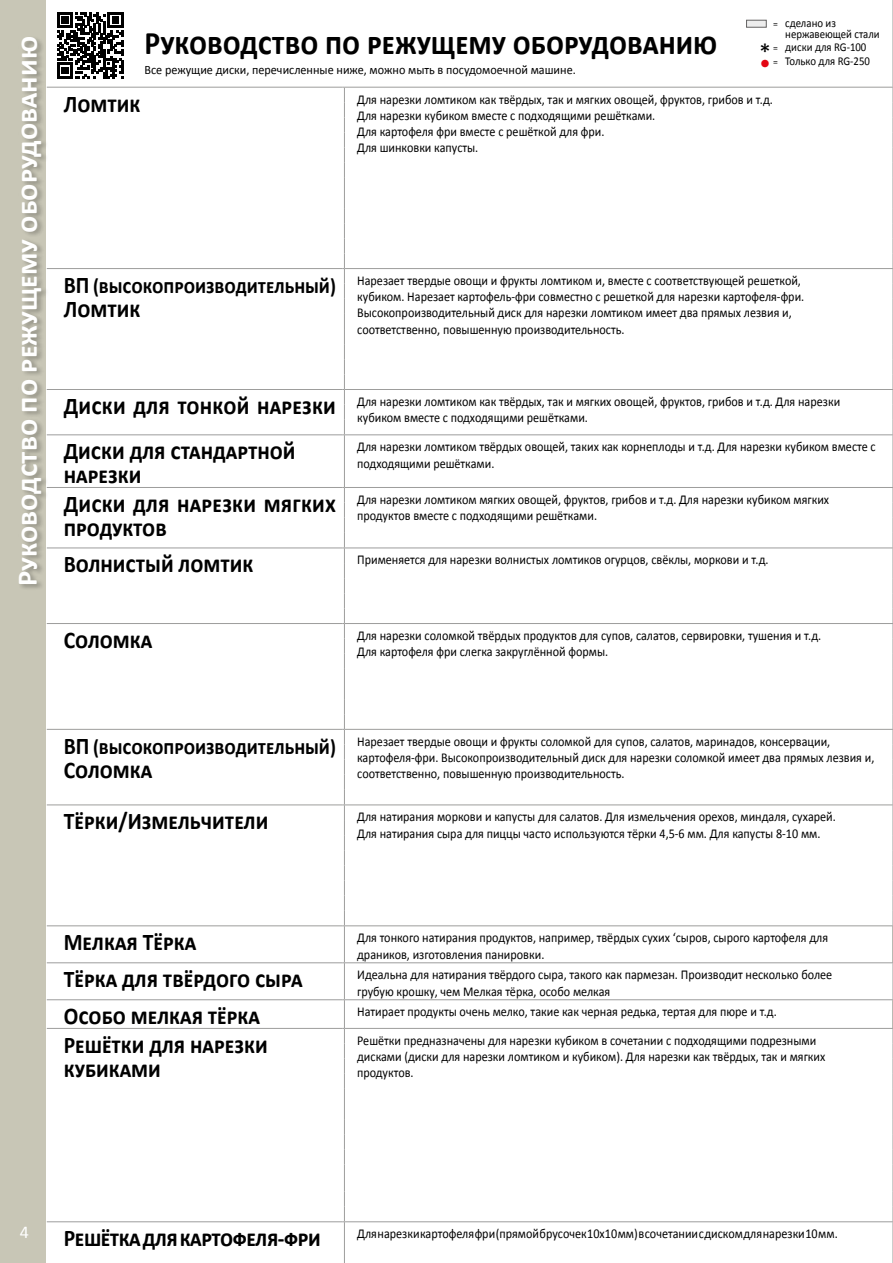
<style>
.page{position:relative;width:893px;height:1263px;background:#fff}
.page>*{position:absolute;margin:0;border:0;box-sizing:border-box;transform-origin:0 0}
.t1{font:700 33px "Calibri";color:#000;scale:.9 1}
.t2{font:700 28.5px "Calibri";color:#fff}
.t3{font:700 24px/24px "Calibri";color:#000;scale:.9 1}
.t4{font:700 24px "Calibri";letter-spacing:-.02em;color:#000;scale:.9 1}
.t5{font:24px "Calibri";color:#000}
.t6{font:24px "Calibri";color:#e30613}
.t7{font:700 21px "Calibri";color:#000;scale:.9 1}
.t8{font:700 18px "Calibri";color:#fff}
.t9{font:13.5px/16.2px "Calibri";color:#000;scale:.9 1}
.t10{font:12.9px "Calibri";color:#000;scale:.95 1}
.t11{font:12px/10.5px "Calibri";color:#000;scale:.9 1}
.t12{font:12px "Calibri";color:#000}
.s1{font-size:9.75px}
.s2{font-size:24px}
.s3{font-weight:700;font-size:24px}
.s4{font-weight:400}
</style>
<div class="page">
<div style="left:0;top:0;width:51px;height:1263px;background:#c8c6b6"></div>
<div style="left:47px;top:0;width:846px;height:1263px;background:#fff"></div>
<hr style="left:892px;top:0;width:1px;height:87px;background:#9d9d9c">
<hr style="left:47px;top:87px;width:295px;height:1px;background:#9d9d9c">
<hr style="left:344px;top:87px;width:549px;height:1px;background:#9d9d9c">
<hr style="left:47px;top:268px;width:295px;height:1px;background:#9d9d9c">
<hr style="left:344px;top:268px;width:549px;height:1px;background:#9d9d9c">
<hr style="left:47px;top:389px;width:295px;height:1px;background:#9d9d9c">
<hr style="left:344px;top:389px;width:549px;height:1px;background:#9d9d9c">
<hr style="left:47px;top:434px;width:295px;height:1px;background:#9d9d9c">
<svg style="left:342px;top:87px;width:3px;height:348px"></svg>
<hr style="left:344px;top:434px;width:549px;height:1px;background:#9d9d9c">
<hr style="left:344px;top:435px;width:1px;height:52px;background:#9d9d9c">
<hr style="left:892px;top:435px;width:1px;height:52px;background:#9d9d9c">
<hr style="left:47px;top:487px;width:295px;height:1px;background:#9d9d9c">
<hr style="left:344px;top:487px;width:549px;height:1px;background:#9d9d9c">
<hr style="left:47px;top:548px;width:295px;height:1px;background:#9d9d9c">
<hr style="left:344px;top:548px;width:549px;height:1px;background:#9d9d9c">
<hr style="left:47px;top:623px;width:295px;height:1px;background:#9d9d9c">
<hr style="left:344px;top:623px;width:549px;height:1px;background:#9d9d9c">
<hr style="left:47px;top:729px;width:295px;height:1px;background:#9d9d9c">
<hr style="left:344px;top:729px;width:549px;height:1px;background:#9d9d9c">
<hr style="left:47px;top:804px;width:295px;height:1px;background:#9d9d9c">
<hr style="left:344px;top:804px;width:549px;height:1px;background:#9d9d9c">
<hr style="left:47px;top:925px;width:295px;height:1px;background:#9d9d9c">
<svg style="left:342px;top:487px;width:3px;height:439px"></svg>
<hr style="left:344px;top:925px;width:549px;height:1px;background:#9d9d9c">
<hr style="left:47px;top:962px;width:295px;height:1px;background:#9d9d9c">
<hr style="left:344px;top:962px;width:549px;height:1px;background:#9d9d9c">
<hr style="left:47px;top:999px;width:295px;height:1px;background:#9d9d9c">
<hr style="left:344px;top:999px;width:549px;height:1px;background:#9d9d9c">
<hr style="left:344px;top:926px;width:1px;height:36px;background:#9d9d9c">
<hr style="left:344px;top:963px;width:1px;height:36px;background:#9d9d9c">
<hr style="left:47px;top:1028px;width:295px;height:1px;background:#9d9d9c">
<hr style="left:344px;top:1028px;width:549px;height:1px;background:#9d9d9c">
<hr style="left:47px;top:1221px;width:295px;height:1px;background:#9d9d9c">
<svg style="left:342px;top:999px;width:3px;height:223px"></svg>
<hr style="left:344px;top:1221px;width:549px;height:1px;background:#9d9d9c">
<hr style="left:344px;top:1222px;width:1px;height:41px;background:#9d9d9c">
<hr style="left:892px;top:1222px;width:1px;height:41px;background:#9d9d9c">
<svg style="left:892px;top:87px;width:1px;height:348px"></svg>
<hr style="left:892px;top:963px;width:1px;height:36px;background:#9d9d9c">
<hr style="left:892px;top:926px;width:1px;height:36px;background:#76756a">
<svg style="left:892px;top:488px;width:1px;height:438px"></svg>
<svg style="left:892px;top:999px;width:1px;height:223px"></svg>
<div style="left:18px;top:36px;width:31px;height:555px;background:#000;opacity:.3"></div>
<div style="left:746px;top:20px;width:20px;height:7px;background:#ededed;border:1px solid #646363"></div>
<svg style="left:57px;top:12px;width:67px;height:67px"></svg>
<h2 class="t2" style="left:7px;top:586px;width:551px;rotate:-90deg">Руководство по режущему оборудованию</h2>
<h1 class="t1" style="left:145px;top:20px;width:638px">Руководство по режущему оборудованию</h1>
<p class="t10" style="left:145px;top:61px;width:455px">Все режущие диски, перечисленные ниже, можно мыть в посудомоечной машине.</p>
<p class="t11" style="left:785px;top:18px;width:106px;text-indent:-12px"><span class="s1">=</span> сделано из нержавеющей стали</p>
<h3 class="t5" style="left:759px;top:36px;width:13px">*</h3>
<p class="t11" style="left:773px;top:42px;width:105px"><span class="s1">=</span> диски для RG-100</p>
<h3 class="t6" style="left:759px;top:46px;width:13px">•</h3>
<p class="t11" style="left:773px;top:55px;width:109px"><span class="s1">=</span> Только для RG-250</p>
<h3 class="t3" style="left:64px;top:91px;width:87px">Ломтик</h3>
<p class="t9" style="left:357px;top:91px;width:463px">Для нарезки ломтиком как твёрдых, так и мягких овощей, фруктов, грибов и т.д.<br>Для нарезки кубиком вместе с подходящими решётками.<br>Для картофеля фри вместе с решёткой для фри.<br>Для шинковки капусты.</p>
<h3 class="t7" style="left:64px;top:271px;width:304px"><span class="s2">ВП</span> (высокопроизводительный)</h3>
<h3 class="t3" style="left:64px;top:296px;width:87px">Ломтик</h3>
<p class="t9" style="left:357px;top:272px;width:498px">Нарезает твердые овощи и фрукты ломтиком и, вместе с соответствующей решеткой, кубиком. Нарезает картофель-фри совместно с решеткой для нарезки картофеля-фри.<br>Высокопроизводительный диск для нарезки ломтиком имеет два прямых лезвия и, соответственно, повышенную производительность.</p>
<p class="t9" style="left:357px;top:393px;width:538px;text-indent:-293px"><span class="s3">Диски для тонкой нарезки</span> Для нарезки ломтиком как твёрдых, так и мягких овощей, фруктов, грибов и т.д. Для нарезки кубиком вместе с подходящими решётками.</p>
<h3 class="t3" style="left:64px;top:438px;width:259px">Диски для стандартной нарезки</h3>
<p class="t9" style="left:357px;top:438px;width:578px">Для нарезки ломтиком твёрдых овощей, таких как корнеплоды и т.д. Для нарезки кубиком вместе с подходящими решётками.</p>
<h3 class="t3" style="left:64px;top:491px;width:304px">Диски для нарезки мягких продуктов</h3>
<p class="t9" style="left:357px;top:491px;width:526px">Для нарезки ломтиком мягких овощей, фруктов, грибов и т.д. Для нарезки кубиком мягких продуктов вместе с подходящими решётками.</p>
<h3 class="t3" style="left:64px;top:551px;width:212px">Волнистый ломтик</h3>
<p class="t9" style="left:357px;top:551px;width:458px">Применяется для нарезки волнистых ломтиков огурцов, свёклы, моркови и т.д.</p>
<h3 class="t3" style="left:64px;top:627px;width:100px">Соломка</h3>
<p class="t9" style="left:357px;top:627px;width:517px">Для нарезки соломкой твёрдых продуктов для супов, салатов, сервировки, тушения и т.д.<br>Для картофеля фри слегка закруглённой формы.</p>
<h3 class="t7" style="left:64px;top:732px;width:304px"><span class="s2">ВП</span> (высокопроизводительный)</h3>
<h3 class="t3" style="left:64px;top:757px;width:100px">Соломка</h3>
<p class="t9" style="left:357px;top:733px;width:576px">Нарезает твердые овощи и фрукты соломкой для супов, салатов, маринадов, консервации, картофеля-фри. Высокопроизводительный диск для нарезки соломкой имеет два прямых лезвия и, соответственно, повышенную производительность.</p>
<h3 class="t3" style="left:64px;top:808px;width:229px">Тёрки/Измельчители</h3>
<p class="t9" style="left:357px;top:808px;width:533px">Для натирания моркови и капусты для салатов. Для измельчения орехов, миндаля, сухарей.<br>Для натирания сыра для пиццы часто используются тёрки 4,5-6 мм. Для капусты 8-10 мм.</p>
<h3 class="t3" style="left:64px;top:929px;width:149px">Мелкая Тёрка</h3>
<p class="t9" style="left:357px;top:929px;width:525px">Для тонкого натирания продуктов, например, твёрдых сухих ‘сыров, сырого картофеля для драников, изготовления панировки.</p>
<h3 class="t3" style="left:64px;top:966px;width:267px">Тёрка для твёрдого сыра</h3>
<p class="t9" style="left:357px;top:966px;width:529px">Идеальна для натирания твёрдого сыра, такого как пармезан. Производит несколько более грубую крошку, чем Мелкая тёрка, особо мелкая</p>
<h3 class="t3" style="left:64px;top:1003px;width:220px">Особо мелкая тёрка</h3>
<p class="t9" style="left:357px;top:1003px;width:468px">Натирает продукты очень мелко, такие как черная редька, тертая для пюре и т.д.</p>
<h3 class="t3" style="left:64px;top:1032px;width:228px">Решётки для нарезки кубиками</h3>
<p class="t9" style="left:357px;top:1032px;width:522px">Решётки предназначены для нарезки кубиком в сочетании с подходящими подрезными дисками (диски для нарезки ломтиком и кубиком). Для нарезки как твёрдых, так и мягких продуктов.</p>
<h3 class="t8" style="left:17px;top:1219px;width:14px">4<span class="s4">4</span></h3>
<h3 class="t4" style="left:64px;top:1221px;width:287px">Решётка для картофеля-фри</h3>
<p class="t9" style="left:357px;top:1225px;width:535px">Для нарезки картофеля фри (прямой брусочек 10х10 мм) в сочетании с диском для нарезки 10 мм.</p>
<p class="t12" style="left:661px;top:1230px;width:169px">HALLDE Каталог продукции 2017</p>
</div>
